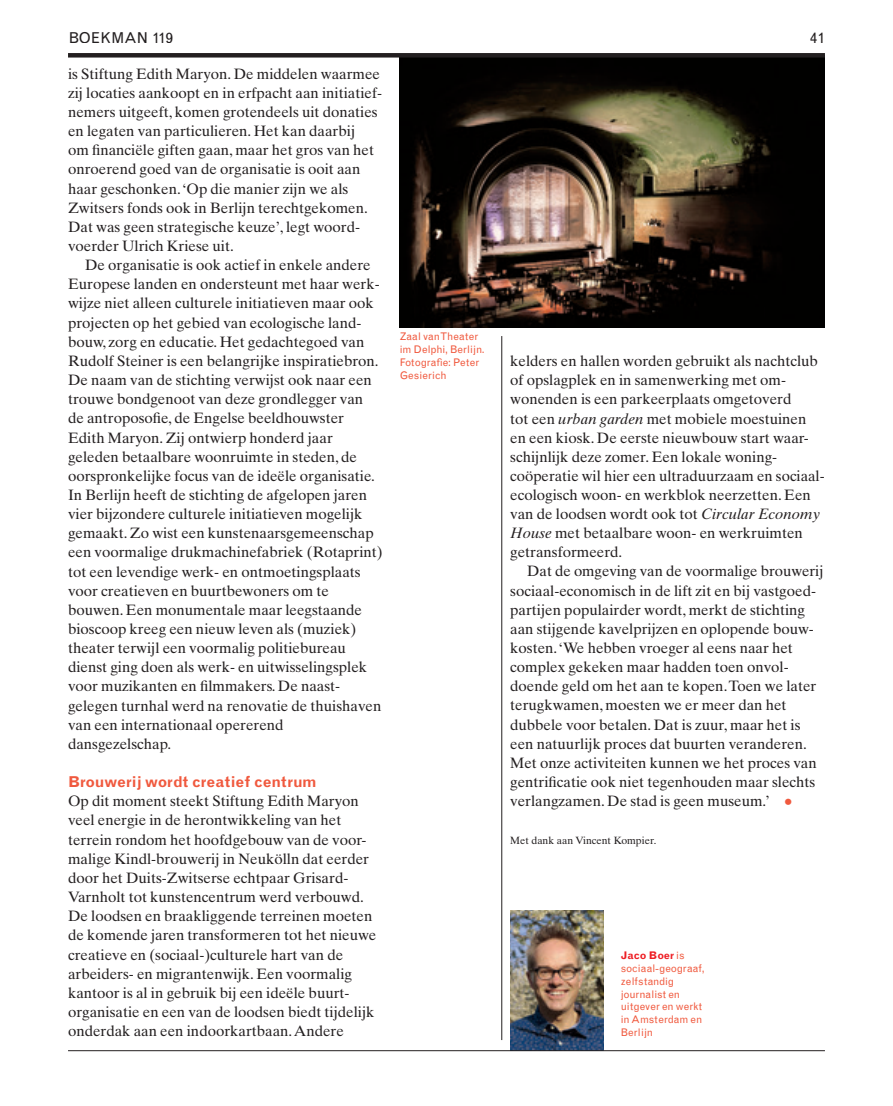
<style>
.page{position:relative;width:893px;height:1106px;background:#fff}
.page>*{position:absolute;margin:0;border:0;box-sizing:border-box;transform-origin:0 0}
.t1{font:15px/19.2px "Times Ten";color:#231f20}
.t2{font:700 15px "Grotesque";color:#f0593e}
.t3{font:15px "Grotesque";letter-spacing:.025em;color:#231f20}
.t4{font:10.5px/12.8px "Grotesque";letter-spacing:.005em;color:#f0593e}
.t5{font:10.5px "Times Ten";color:#231f20}
.s1{font-family:"Times Ten Italic Os F"}
.s2{font-size:18px;color:#f0593e}
.s3{font-weight:700;color:#ee1d23}
</style>
<div class="page">
<img style="left:510px;top:910px;width:94px;height:140px">
<hr style="left:501px;top:336px;width:1px;height:704px;background:#231f20">
<hr style="left:68px;top:1050px;width:757px;height:1px;background:#231f20">
<img style="left:400px;top:58px;width:425px;height:269px">
<div style="left:68px;top:53px;width:757px;height:5px;background:#231f20"></div>
<p class="t3" style="left:68px;top:29px;width:106px">BOEKMAN 119</p>
<p class="t3" style="left:810px;top:29px;width:16px">41</p>
<p class="t1" style="left:68px;top:64px;width:316px">is Stiftung Edith Maryon. De middelen waarmee zij locaties aankoopt en in erfpacht aan initiatief&shy;nemers uitgeeft, komen grotendeels uit donaties en legaten van particulieren. Het kan daarbij<br>om financiële giften gaan, maar het gros van het onroerend goed van de organisatie is ooit aan haar geschonken. ‘Op die manier zijn we als Zwitsers fonds ook in Berlijn terechtgekomen.<br>Dat was geen strategische keuze’, legt woord&shy;voerder Ulrich Kriese uit.</p>
<p class="t1" style="left:68px;top:255px;width:316px;text-indent:17px">De organisatie is ook actief in enkele andere Europese landen en ondersteunt met haar werk&shy;wijze niet alleen culturele initiatieven maar ook projecten op het gebied van ecologische land&shy;bouw, zorg en educatie. Het gedachtegoed van Rudolf Steiner is een belangrijke inspiratiebron.<br>De naam van de stichting verwijst ook naar een trouwe bondgenoot van deze grondlegger van de antroposofie, de Engelse beeldhouwster Edith Maryon. Zij ontwierp honderd jaar geleden betaalbare woonruimte in steden, de oorspronkelijke focus van de ideële organisatie.<br>In Berlijn heeft de stichting de afgelopen jaren vier bijzondere culturele initiatieven mogelijk gemaakt. Zo wist een kunstenaarsgemeenschap een voormalige drukmachinefabriek (Rotaprint) tot een levendige werk- en ontmoetingsplaats voor creatieven en buurtbewoners om te bouwen. Een monumentale maar leegstaande bioscoop kreeg een nieuw leven als (muziek) theater terwijl een voormalig politiebureau dienst ging doen als werk- en uitwisselingsplek voor muzikanten en filmmakers. De naast&shy;gelegen turnhal werd na renovatie de thuishaven van een internationaal opererend dansgezelschap.</p>
<p class="t2" style="left:68px;top:773px;width:250px">Brouwerij wordt creatief centrum</p>
<p class="t1" style="left:68px;top:791px;width:310px">Op dit moment steekt Stiftung Edith Maryon veel energie in de herontwikkeling van het terrein rondom het hoofdgebouw van de voor&shy;malige Kindl-brouwerij in Neukölln dat eerder door het Duits-Zwitserse echtpaar Grisard-Varnholt tot kunstencentrum werd verbouwd.<br>De loodsen en braakliggende terreinen moeten de komende jaren transformeren tot het nieuwe creatieve en (sociaal-)culturele hart van de arbeiders- en migrantenwijk. Een voormalig kantoor is al in gebruik bij een ideële buurt&shy;organisatie en een van de loodsen biedt tijdelijk onderdak aan een indoorkartbaan. Andere</p>
<p class="t4" style="left:400px;top:330px;width:87px">Zaal van Theater im Delphi, Berlijn.<br>Fotografie: Peter<br>Gesierich</p>
<p class="t1" style="left:510px;top:351px;width:315px">kelders en hallen worden gebruikt als nachtclub of opslagplek en in samenwerking met om&shy;wonenden is een parkeerplaats omgetoverd<br>tot een <span class="s1">urban garden</span> met mobiele moestuinen en een kiosk. De eerste nieuwbouw start waar&shy;schijnlijk deze zomer. Een lokale woning&shy;coöperatie wil hier een ultraduurzaam en sociaal&shy;ecologisch woon- en werkblok neerzetten. Een van de loodsen wordt ook tot <span class="s1">Circular Economy House</span> met betaalbare woon- en werkruimten getransformeerd.</p>
<p class="t1" style="left:510px;top:561px;width:315px;text-indent:17px">Dat de omgeving van de voormalige brouwerij sociaal-economisch in de lift zit en bij vastgoed&shy;partijen populairder wordt, merkt de stichting aan stijgende kavelprijzen en oplopende bouw&shy;kosten. ‘We hebben vroeger al eens naar het complex gekeken maar hadden toen onvol&shy;doende geld om het aan te kopen. Toen we later terugkwamen, moesten we er meer dan het dubbele voor betalen. Dat is zuur, maar het is een natuurlijk proces dat buurten veranderen.<br>Met onze activiteiten kunnen we het proces van gentrificatie ook niet tegenhouden maar slechts verlangzamen. De stad is geen museum.’ <span class="s2">•</span></p>
<p class="t5" style="left:510px;top:834px;width:148px">Met dank aan Vincent Kompier.</p>
<p class="t4" style="left:621px;top:949px;width:85px"><span class="s3">Jaco Boer</span> is sociaal-geograaf, zelfstandig journalist en uitgever en werkt in Amsterdam en<br>Berlijn</p>
</div>
